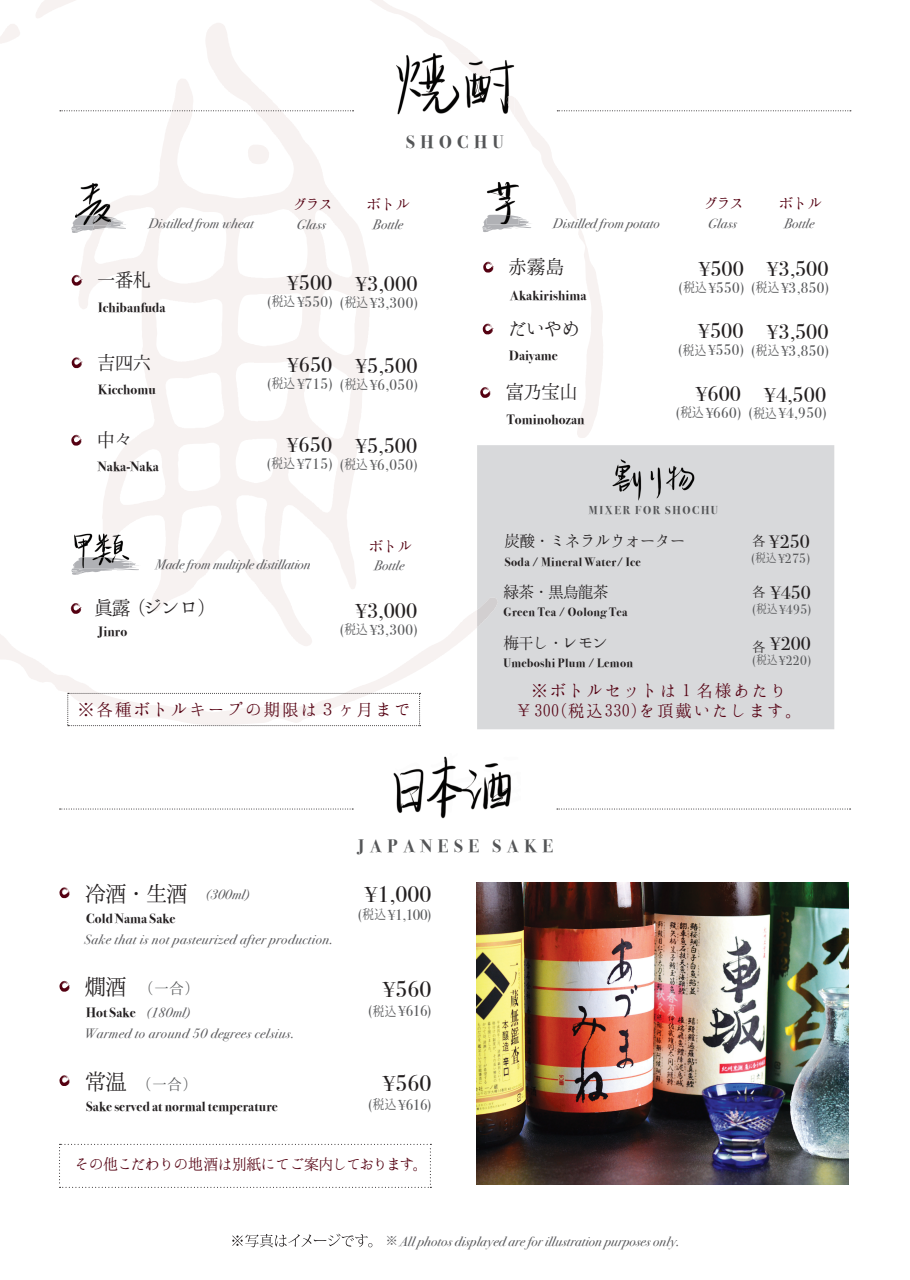
<style>
.page{position:relative;width:910px;height:1280px;background:#fff}
.page>*{position:absolute;margin:0;border:0;box-sizing:border-box;transform-origin:0 0}
.t1{font:24.75px "Hannari Mincho";color:#231f20}
.t2{font:22.5px "Bodoni Svty Two ITCTT";color:#231f20}
.t3{font:21.6px "Hannari Mincho";letter-spacing:-.15em;color:#231f20}
.t4{font:21px "Bodoni Svty Two ITCTT";color:#231f20}
.t5{font:18.9px "Hannari Mincho";letter-spacing:.01em;color:#540011}
.t6{font:18.9px "Bodoni Svty Two ITCTT";color:#231f20}
.t7{font:18.75px "Hannari Mincho";letter-spacing:.02em;color:#540011;scale:.96 1}
.t8{font:18px "Hannari Mincho";letter-spacing:-.14em;color:#231f20}
.t9{font:700 18px "Bodoni Svty Two ITCTT";letter-spacing:.3em;color:#545557}
.t10{font:17.1px "Hannari Mincho";letter-spacing:-.13em;color:#540011;scale:.96 1}
.t11{font:17.1px "Hannari Mincho";color:#545557;scale:.96 1}
.t12{font:16.5px "Hannari Mincho";letter-spacing:-.12em;color:#540011}
.t13{font:15.45px "Hannari Mincho";color:#231f20}
.t14{font:15.15px "Bodoni Svty Two ITCTT";letter-spacing:.03em;color:#57585a;scale:.94 1}
.t15{font:italic 13.5px "Bodoni Svty Two ITCTT";letter-spacing:.01em;color:#5a5a5d}
.t16{font:700 13.5px/24.2px "Bodoni Svty Two ITCTT";letter-spacing:.01em;color:#231f20}
.t17{font:italic 13.5px "Bodoni Svty Two ITCTT";letter-spacing:.04em;color:#5a5a5d}
.t18{font:13.5px "Bodoni Svty Two ITCTT";letter-spacing:.03em;color:#57585a;scale:.94 1}
.t19{font:700 12.15px "Bodoni Svty Two ITCTT";letter-spacing:.03em;color:#231f20}
.t20{font:700 11.4px "Bodoni Svty Two ITCTT";letter-spacing:.14em;color:#545557}
.s1{font-family:"Koz Min Pr 6 N";font-size:12.9px}
.s2{font-family:"Koz Min Pr 6 N";font-size:11.55px}
.s3{font-family:"Hannari Mincho";font-weight:400;font-size:24.75px}
.s4{font-weight:400;font-style:italic;color:#5a5a5d}
.s5{font-family:"Hira Min Pro N W3";font-style:normal;font-size:12px}
</style>
<div class="page">
<svg style="left:78px;top:53px;width:293px;height:557px"></svg>
<svg style="left:247px;top:145px;width:22px;height:19px"></svg>
<svg style="left:0;top:24px;width:20px;height:19px"></svg>
<svg style="left:36px;top:0;width:436px;height:53px"></svg>
<svg style="left:0;top:610px;width:477px;height:83px"></svg>
<svg style="left:71px;top:217px;width:57px;height:16px"></svg>
<img style="left:75px;top:183px;width:36px;height:33px">
<img style="left:100px;top:203px;width:11px;height:13px">
<img style="left:75px;top:216px;width:19px;height:10px">
<img style="left:94px;top:216px;width:17px;height:10px">
<svg style="left:72px;top:357px;width:10px;height:11px"></svg>
<svg style="left:71px;top:275px;width:11px;height:11px"></svg>
<svg style="left:71px;top:435px;width:11px;height:11px"></svg>
<svg style="left:71px;top:603px;width:10px;height:11px"></svg>
<svg style="left:71px;top:561px;width:71px;height:14px"></svg>
<img style="left:74px;top:533px;width:55px;height:24px">
<img style="left:103px;top:533px;width:16px;height:16px">
<img style="left:74px;top:557px;width:55px;height:11px">
<img style="left:476px;top:882px;width:372px;height:303px">
<svg style="left:59px;top:887px;width:11px;height:11px"></svg>
<svg style="left:59px;top:1144px;width:372px;height:44px"></svg>
<svg style="left:59px;top:981px;width:11px;height:11px"></svg>
<svg style="left:59px;top:1075px;width:11px;height:11px"></svg>
<img style="left:396px;top:53px;width:118px;height:62px">
<img style="left:452px;top:53px;width:39px;height:24px">
<img style="left:507px;top:96px;width:7px;height:2px">
<svg style="left:480px;top:98px;width:371px;height:340px"></svg>
<svg style="left:60px;top:110px;width:294px;height:1px"></svg>
<img style="left:394px;top:756px;width:117px;height:62px">
<svg style="left:557px;top:809px;width:294px;height:1px"></svg>
<svg style="left:60px;top:809px;width:293px;height:1px"></svg>
<svg style="left:232px;top:1234px;width:140px;height:13px"></svg>
<div style="left:477px;top:445px;width:357px;height:284px;background:#d8d9db"></div>
<svg style="left:477px;top:598px;width:21px;height:29px"></svg>
<img style="left:612px;top:459px;width:83px;height:41px">
<svg style="left:67px;top:693px;width:354px;height:33px"></svg>
<h3 class="t9" style="left:406px;top:127px;width:99px">SHOCHU</h3>
<p class="t15" style="left:148px;top:211px;width:107px">Distilled from wheat</p>
<p class="t12" style="left:292px;top:196px;width:44px">グラス</p>
<p class="t15" style="left:297px;top:212px;width:30px">Glass</p>
<p class="t12" style="left:366px;top:196px;width:47px">ボトル</p>
<p class="t15" style="left:373px;top:212px;width:32px">Bottle</p>
<p class="t15" style="left:553px;top:212px;width:108px">Distilled from potato</p>
<p class="t12" style="left:703px;top:195px;width:44px">グラス</p>
<p class="t15" style="left:708px;top:211px;width:30px">Glass</p>
<p class="t12" style="left:778px;top:195px;width:47px">ボトル</p>
<p class="t15" style="left:784px;top:211px;width:32px">Bottle</p>
<h3 class="t3" style="left:97px;top:268px;width:58px">一番札</h3>
<p class="t16" style="left:98px;top:294px;width:69px">Ichibanfuda</p>
<h3 class="t4" style="left:287px;top:266px;width:47px">¥500</h3>
<p class="t14" style="left:267px;top:289px;width:72px">(<span class="s1">税込</span>¥550)</p>
<h3 class="t4" style="left:356px;top:266px;width:63px">¥3,000</h3>
<p class="t14" style="left:340px;top:290px;width:85px">(<span class="s1">税込</span>¥3,300)</p>
<h3 class="t3" style="left:508px;top:255px;width:60px">赤霧島</h3>
<p class="t16" style="left:510px;top:282px;width:78px">Akakirishima</p>
<h3 class="t4" style="left:699px;top:251px;width:47px">¥500</h3>
<p class="t14" style="left:679px;top:276px;width:162px">(<span class="s1">税込</span>¥550) (<span class="s1">税込</span>¥3,850)</p>
<h3 class="t4" style="left:767px;top:252px;width:63px">¥3,500</h3>
<h3 class="t3" style="left:97px;top:351px;width:58px">吉四六</h3>
<p class="t16" style="left:98px;top:376px;width:59px">Kicchomu</p>
<h3 class="t4" style="left:287px;top:348px;width:47px">¥650</h3>
<p class="t14" style="left:267px;top:372px;width:72px">(<span class="s1">税込</span>¥715)</p>
<h3 class="t4" style="left:356px;top:349px;width:63px">¥5,500</h3>
<p class="t14" style="left:340px;top:372px;width:85px">(<span class="s1">税込</span>¥6,050)</p>
<h3 class="t3" style="left:508px;top:317px;width:76px">だいやめ</h3>
<p class="t16" style="left:509px;top:343px;width:50px">Daiyame</p>
<h3 class="t3" style="left:505px;top:380px;width:76px">富乃宝山</h3>
<p class="t16" style="left:507px;top:406px;width:79px">Tominohozan</p>
<h3 class="t4" style="left:698px;top:314px;width:47px">¥500</h3>
<p class="t14" style="left:678px;top:338px;width:72px">(<span class="s1">税込</span>¥550)</p>
<h3 class="t4" style="left:767px;top:315px;width:63px">¥3,500</h3>
<p class="t14" style="left:751px;top:338px;width:85px">(<span class="s1">税込</span>¥3,850)</p>
<h3 class="t4" style="left:696px;top:376px;width:47px">¥600</h3>
<p class="t14" style="left:676px;top:400px;width:72px">(<span class="s1">税込</span>¥660)</p>
<h3 class="t4" style="left:764px;top:377px;width:63px">¥4,500</h3>
<p class="t14" style="left:749px;top:401px;width:85px">(<span class="s1">税込</span>¥4,950)</p>
<h3 class="t3" style="left:97px;top:428px;width:40px">中々</h3>
<p class="t16" style="left:98px;top:453px;width:62px">Naka-Naka</p>
<h3 class="t4" style="left:287px;top:428px;width:47px">¥650</h3>
<p class="t14" style="left:267px;top:452px;width:72px">(<span class="s1">税込</span>¥715)</p>
<h3 class="t4" style="left:355px;top:429px;width:63px">¥5,500</h3>
<p class="t14" style="left:340px;top:452px;width:85px">(<span class="s1">税込</span>¥6,050)</p>
<p class="t15" style="left:155px;top:553px;width:157px">Made from multiple distillation</p>
<h3 class="t3" style="left:94px;top:596px;width:114px">眞露 (ジンロ)</h3>
<p class="t16" style="left:98px;top:618px;width:31px">Jinro</p>
<p class="t12" style="left:368px;top:538px;width:47px">ボトル</p>
<p class="t15" style="left:374px;top:554px;width:32px">Bottle</p>
<h3 class="t4" style="left:355px;top:594px;width:63px">¥3,000</h3>
<p class="t14" style="left:340px;top:617px;width:85px">(<span class="s1">税込</span>¥3,300)</p>
<p class="t20" style="left:589px;top:501px;width:131px">MIXER FOR SHOCHU</p>
<h3 class="t8" style="left:504px;top:531px;width:184px">炭酸・ミネラルウォーター</h3>
<p class="t19" style="left:505px;top:551px;width:138px">Soda / Mineral Water/ Ice</p>
<h3 class="t8" style="left:504px;top:582px;width:108px">緑茶・黒烏龍茶</h3>
<p class="t19" style="left:504px;top:602px;width:126px">Green Tea / Oolong Tea</p>
<h3 class="t6" style="left:769px;top:526px;width:42px">¥250</h3>
<p class="t18" style="left:751px;top:547px;width:64px">(<span class="s2">税込</span>¥275)</p>
<p class="t13" style="left:752px;top:532px;width:16px">各</p>
<h3 class="t6" style="left:770px;top:577px;width:42px">¥450</h3>
<p class="t18" style="left:752px;top:598px;width:64px">(<span class="s2">税込</span>¥495)</p>
<p class="t13" style="left:752px;top:583px;width:16px">各</p>
<h3 class="t8" style="left:503px;top:633px;width:108px">梅干し・レモン</h3>
<p class="t19" style="left:503px;top:653px;width:131px">Umeboshi Plum / Lemon</p>
<h3 class="t6" style="left:770px;top:628px;width:42px">¥200</h3>
<p class="t18" style="left:752px;top:649px;width:64px">(<span class="s2">税込</span>¥220)</p>
<p class="t13" style="left:752px;top:638px;width:16px">各</p>
<h3 class="t7" style="left:531px;top:681px;width:269px">※ボトルセットは１名様あたり</h3>
<h3 class="t5" style="left:78px;top:699px;width:336px">※各種ボトルキープの期限は３ヶ月まで</h3>
<h3 class="t7" style="left:516px;top:700px;width:301px">￥300(税込330)を頂戴いたします。</h3>
<p class="t16" style="left:85px;top:881px;width:166px"><span class="s3">冷酒・生酒</span> <span class="s4">(300ml)<br></span>Cold Nama Sake</p>
<p class="t17" style="left:85px;top:927px;width:250px">Sake that is not pasteurized after production.</p>
<h1 class="t1" style="left:85px;top:973px;width:46px">燗酒</h1>
<p class="t16" style="left:86px;top:999px;width:51px">Hot Sake</p>
<p class="t17" style="left:85px;top:1022px;width:211px">Warmed to around 50 degrees celsius.</p>
<p class="t11" style="left:139px;top:979px;width:66px">（一合）</p>
<p class="t15" style="left:147px;top:1001px;width:45px">(180ml)</p>
<h1 class="t1" style="left:85px;top:1068px;width:46px">常温</h1>
<p class="t16" style="left:86px;top:1093px;width:193px">Sake served at normal temperature</p>
<p class="t11" style="left:137px;top:1074px;width:66px">（一合）</p>
<h3 class="t9" style="left:357px;top:831px;width:198px">JAPANESE SAKE</h3>
<h2 class="t2" style="left:365px;top:876px;width:68px">¥1,000</h2>
<p class="t14" style="left:358px;top:903px;width:80px">(<span class="s1">税込</span> ¥1,100)</p>
<h2 class="t2" style="left:383px;top:971px;width:50px">¥560</h2>
<p class="t14" style="left:368px;top:999px;width:69px">(<span class="s1">税込</span> ¥616)</p>
<h2 class="t2" style="left:383px;top:1065px;width:50px">¥560</h2>
<p class="t14" style="left:368px;top:1093px;width:69px">(<span class="s1">税込</span> ¥616)</p>
<p class="t10" style="left:74px;top:1155px;width:371px">その他こだわりの地酒は別紙にてご案内しております。</p>
<p class="t15" style="left:386px;top:1230px;width:295px"><span class="s5">※</span>All photos displayed are for illustration purposes only.</p>
</div>
